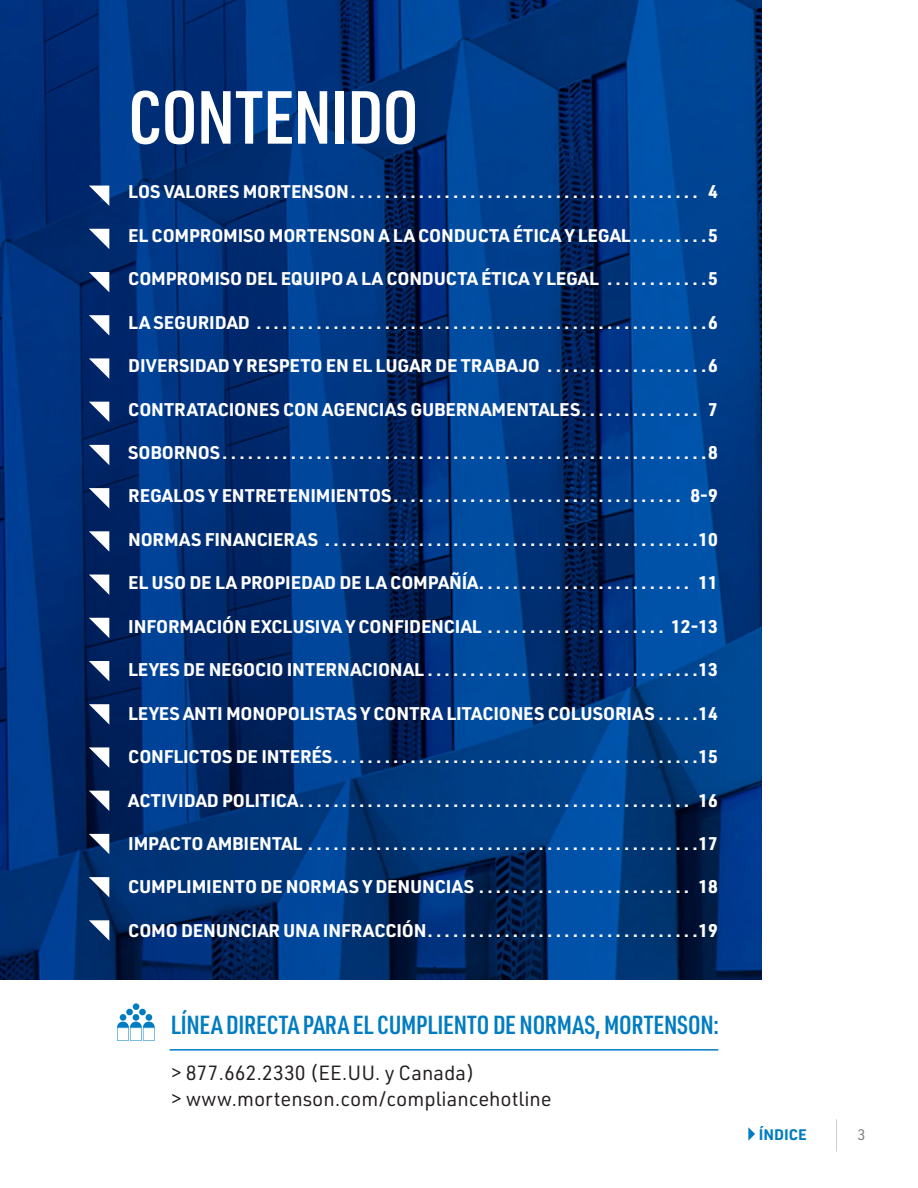
<style>
.page{position:relative;width:918px;height:1188px;background:#fff}
.page>*{position:absolute;margin:0;border:0;box-sizing:border-box;transform-origin:0 0}
.t1{font:600 73.5px "URWDIN Cond";letter-spacing:-.01em;color:#fff}
.t2{font:100 36.6px "URWDIN";color:#808080;scale:.41 1}
.t3{font:600 25.65px "URWDIN Cond";letter-spacing:-.01em;color:#007cc2}
.t4{font:20.1px "URWDIN";color:#231f20}
.t5{font:700 18px "URWDIN";letter-spacing:-.01em;color:#fff}
.t6{font:700 15px "URWDIN";color:#007cc2}
.t7{font:15px "URWDIN";color:#808080}
</style>
<div class="page">
<img style="left:0;top:0;width:761px;height:980px">
<svg style="left:89px;top:186px;width:20px;height:20px"></svg>
<svg style="left:89px;top:229px;width:20px;height:20px"></svg>
<svg style="left:89px;top:272px;width:20px;height:20px"></svg>
<svg style="left:89px;top:315px;width:20px;height:21px"></svg>
<svg style="left:89px;top:358px;width:20px;height:21px"></svg>
<svg style="left:89px;top:402px;width:20px;height:20px"></svg>
<svg style="left:89px;top:445px;width:20px;height:20px"></svg>
<svg style="left:89px;top:488px;width:20px;height:20px"></svg>
<svg style="left:89px;top:531px;width:20px;height:21px"></svg>
<svg style="left:89px;top:575px;width:20px;height:20px"></svg>
<svg style="left:89px;top:618px;width:20px;height:20px"></svg>
<svg style="left:89px;top:661px;width:20px;height:20px"></svg>
<svg style="left:89px;top:704px;width:20px;height:21px"></svg>
<svg style="left:89px;top:747px;width:20px;height:21px"></svg>
<svg style="left:89px;top:791px;width:20px;height:20px"></svg>
<svg style="left:89px;top:834px;width:20px;height:20px"></svg>
<svg style="left:89px;top:877px;width:20px;height:20px"></svg>
<svg style="left:89px;top:920px;width:20px;height:21px"></svg>
<hr style="left:170px;top:1049px;width:548px;height:2px;background:#007cc2">
<div style="left:120px;top:1014px;width:6px;height:7px;background:#007cc2;border-radius:50%"></div>
<div style="left:133px;top:1014px;width:6px;height:7px;background:#007cc2;border-radius:50%"></div>
<div style="left:126px;top:1009px;width:7px;height:6px;background:#007cc2;border-radius:50%"></div>
<div style="left:139px;top:1009px;width:7px;height:6px;background:#007cc2;border-radius:50%"></div>
<div style="left:133px;top:1003px;width:6px;height:7px;background:#007cc2;border-radius:50%"></div>
<div style="left:146px;top:1014px;width:6px;height:7px;background:#007cc2;border-radius:50%"></div>
<svg style="left:117px;top:1021px;width:38px;height:20px"></svg>
<svg style="left:748px;top:1127px;width:7px;height:14px"></svg>
<p class="t1" style="left:128px;top:68px;width:292px">CONTENIDO</p>
<p class="t5" style="left:128px;top:180px;width:591px">LOS VALORES MORTENSON . . . . . . . . . . . . . . . . . . . . . . . . . . . . . . . . . . . . . . . . . 4</p>
<p class="t5" style="left:128px;top:223px;width:591px">EL COMPROMISO MORTENSON A LA CONDUCTA ÉTICA Y LEGAL . . . . . . . . 5</p>
<p class="t5" style="left:128px;top:266px;width:591px">COMPROMISO DEL EQUIPO A LA CONDUCTA ÉTICA Y LEGAL . . . . . . . . . . . 5</p>
<p class="t5" style="left:128px;top:310px;width:591px">LA SEGURIDAD . . . . . . . . . . . . . . . . . . . . . . . . . . . . . . . . . . . . . . . . . . . . . . . . . . . . 6</p>
<p class="t5" style="left:128px;top:353px;width:591px">DIVERSIDAD Y RESPETO EN EL LUGAR DE TRABAJO . . . . . . . . . . . . . . . . . . 6</p>
<p class="t5" style="left:128px;top:397px;width:591px">CONTRATACIONES CON AGENCIAS GUBERNAMENTALES . . . . . . . . . . . . . . 7</p>
<p class="t5" style="left:128px;top:440px;width:591px">SOBORNOS . . . . . . . . . . . . . . . . . . . . . . . . . . . . . . . . . . . . . . . . . . . . . . . . . . . . . . . . 8</p>
<p class="t5" style="left:128px;top:484px;width:591px">REGALOS Y ENTRETENIMIENTOS . . . . . . . . . . . . . . . . . . . . . . . . . . . . . . . . . . 8-9</p>
<p class="t5" style="left:128px;top:527px;width:591px">NORMAS FINANCIERAS . . . . . . . . . . . . . . . . . . . . . . . . . . . . . . . . . . . . . . . . . . . 10</p>
<p class="t5" style="left:128px;top:571px;width:591px">EL USO DE LA PROPIEDAD DE LA COMPAÑÍA . . . . . . . . . . . . . . . . . . . . . . . . . 11</p>
<p class="t5" style="left:128px;top:614px;width:591px">INFORMACIÓN EXCLUSIVA Y CONFIDENCIAL . . . . . . . . . . . . . . . . . . . . . 12-13</p>
<p class="t5" style="left:128px;top:657px;width:591px">LEYES DE NEGOCIO INTERNACIONAL . . . . . . . . . . . . . . . . . . . . . . . . . . . . . . . 13</p>
<p class="t5" style="left:128px;top:701px;width:591px">LEYES ANTI MONOPOLISTAS Y CONTRA LITACIONES COLUSORIAS . . . . 14</p>
<p class="t5" style="left:128px;top:744px;width:591px">CONFLICTOS DE INTERÉS . . . . . . . . . . . . . . . . . . . . . . . . . . . . . . . . . . . . . . . . . . 15</p>
<p class="t5" style="left:128px;top:788px;width:591px">ACTIVIDAD POLITICA . . . . . . . . . . . . . . . . . . . . . . . . . . . . . . . . . . . . . . . . . . . . . . 16</p>
<p class="t5" style="left:128px;top:831px;width:591px">IMPACTO AMBIENTAL . . . . . . . . . . . . . . . . . . . . . . . . . . . . . . . . . . . . . . . . . . . . . 17</p>
<p class="t5" style="left:128px;top:875px;width:591px">CUMPLIMIENTO DE NORMAS Y DENUNCIAS . . . . . . . . . . . . . . . . . . . . . . . . . 18</p>
<p class="t5" style="left:128px;top:918px;width:591px">COMO DENUNCIAR UNA INFRACCIÓN . . . . . . . . . . . . . . . . . . . . . . . . . . . . . . . 19</p>
<p class="t3" style="left:171px;top:1008px;width:550px">LÍNEA DIRECTA PARA EL CUMPLIENTO DE NORMAS, MORTENSON:</p>
<p class="t4" style="left:171px;top:1060px;width:306px">&gt; 877.662.2330 (EE.UU. y Canada)</p>
<p class="t4" style="left:171px;top:1085px;width:382px">&gt; www.mortenson.com/compliancehotline</p>
<p class="t6" style="left:759px;top:1124px;width:50px">ÍNDICE</p>
<p class="t2" style="left:833px;top:1112px;width:21px">|</p>
<p class="t7" style="left:857px;top:1125px;width:10px">3</p>
</div>
